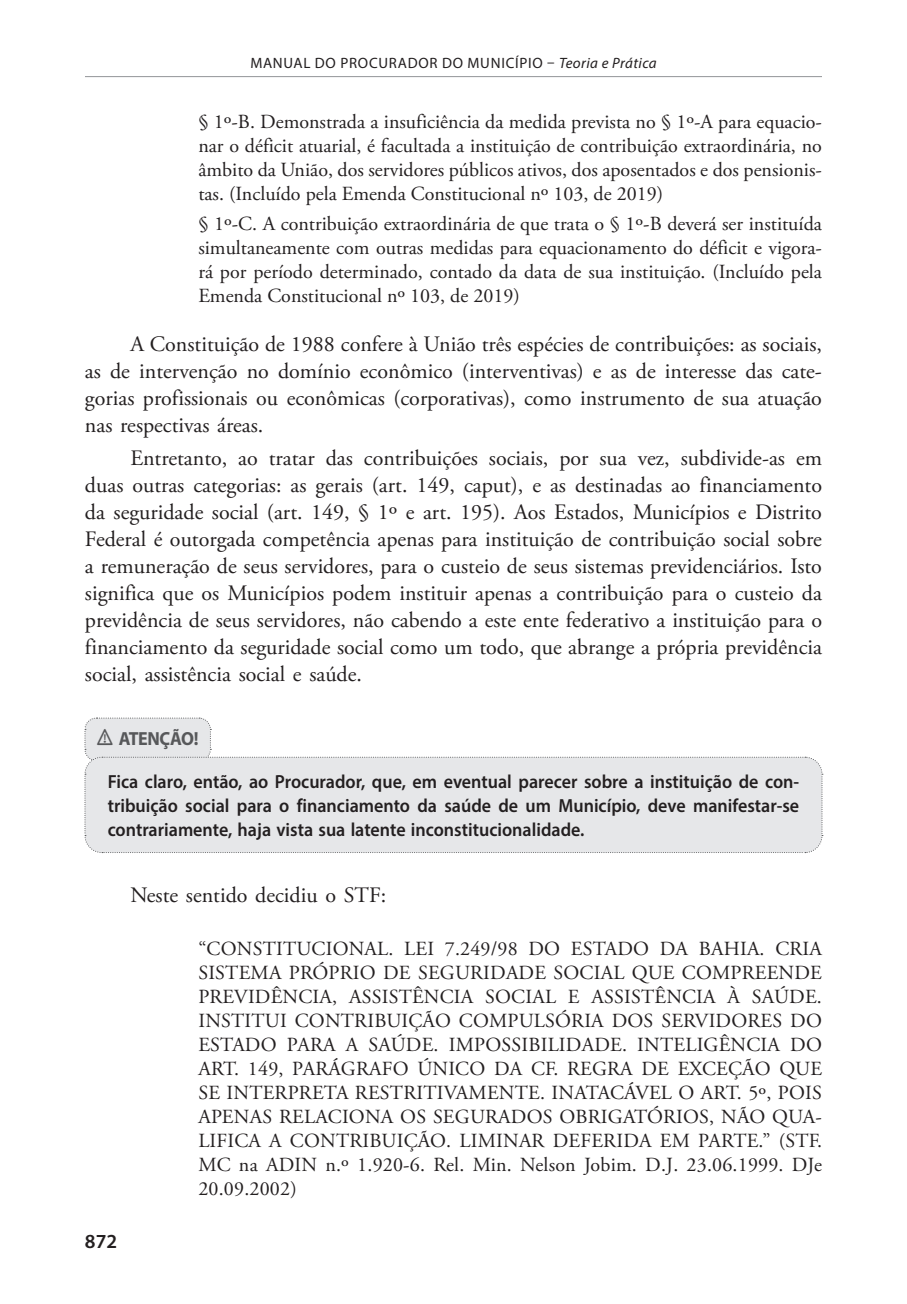
<style>
.page{position:relative;width:907px;height:1304px;background:#fff}
.page>*{position:absolute;margin:0;border:0;box-sizing:border-box;transform-origin:0 0}
.t1{font:22px/27px "Adobe Garamond Pro";color:#231f20;text-align:justify}
.t2{font:20px/24px "Adobe Garamond Pro";color:#231f20;text-align:justify}
.t3{font:600 20px "Myriad Pro";color:#231f20}
.t4{font:600 19px/24px "Myriad Pro";color:#231f20;text-align:justify;scale:.95 1}
.t5{font:700 19px "Myriad Pro";letter-spacing:-.02em;color:#57585a;scale:.95 1}
.t6{font:15px "Myriad Pro";letter-spacing:.05em;color:#231f20}
.s1{font-style:italic}
</style>
<div class="page">
<hr style="left:85px;top:76px;width:737px;height:1px;background:#939598">
<svg style="left:84px;top:717px;width:739px;height:136px"></svg>
<p class="t6" style="left:250px;top:54px;width:408px">MANUAL DO PROCURADOR DO MUNICÍPIO – <span class="s1">Teoria e Prática</span></p>
<p class="t2" style="left:198px;top:110px;width:625px">§ 1º-B. Demonstrada a insuficiência da medida prevista no § 1º-A para equacio&shy;nar o déficit atuarial, é facultada a instituição de contribuição extraordinária, no âmbito da União, dos servidores públicos ativos, dos aposentados e dos pensionis&shy;tas. (Incluído pela Emenda Constitucional nº 103, de 2019)</p>
<p class="t2" style="left:198px;top:212px;width:625px">§ 1º-C. A contribuição extraordinária de que trata o § 1º-B deverá ser instituída simultaneamente com outras medidas para equacionamento do déficit e vigora&shy;rá por período determinado, contado da data de sua instituição. (Incluído pela Emenda Constitucional nº 103, de 2019)</p>
<p class="t1" style="left:85px;top:331px;width:739px;text-indent:45px">A Constituição de 1988 confere à União três espécies de contribuições: as sociais, as de intervenção no domínio econômico (interventivas) e as de interesse das cate&shy;gorias profissionais ou econômicas (corporativas), como instrumento de sua atuação nas respectivas áreas.</p>
<p class="t1" style="left:85px;top:445px;width:739px;text-indent:45px">Entretanto, ao tratar das contribuições sociais, por sua vez, subdivide-as em duas outras categorias: as gerais (art. 149, caput), e as destinadas ao financiamento da seguridade social (art. 149, § 1º e art. 195). Aos Estados, Municípios e Distrito Federal é outorgada competência apenas para instituição de contribuição social sobre a remuneração de seus servidores, para o custeio de seus sistemas previdenciários. Isto significa que os Municípios podem instituir apenas a contribuição para o custeio da previdência de seus servidores, não cabendo a este ente federativo a instituição para o financiamento da seguridade social como um todo, que abrange a própria previdência social, assistência social e saúde.</p>
<p class="t5" style="left:119px;top:726px;width:86px">ATENÇÃO!</p>
<p class="t4" style="left:108px;top:770px;width:730px">Fica claro, então, ao Procurador, que, em eventual parecer sobre a instituição de con&shy;tribuição social para o financiamento da saúde de um Município, deve manifestar-se contrariamente, haja vista sua latente inconstitucionalidade.</p>
<p class="t1" style="left:130px;top:882px;width:258px">Neste sentido decidiu o STF:</p>
<p class="t2" style="left:198px;top:937px;width:625px">“CONSTITUCIONAL. LEI 7.249/98 DO ESTADO DA BAHIA. CRIA SISTEMA PRÓPRIO DE SEGURIDADE SOCIAL QUE COMPREENDE PREVIDÊNCIA, ASSISTÊNCIA SOCIAL E ASSISTÊNCIA À SAÚDE.<br>INSTITUI CONTRIBUIÇÃO COMPULSÓRIA DOS SERVIDORES DO ESTADO PARA A SAÚDE. IMPOSSIBILIDADE. INTELIGÊNCIA DO ART. 149, PARÁGRAFO ÚNICO DA CF. REGRA DE EXCEÇÃO QUE SE INTERPRETA RESTRITIVAMENTE. INATACÁVEL O ART. 5º, POIS APENAS RELACIONA OS SEGURADOS OBRIGATÓRIOS, NÃO QUA-LIFICA A CONTRIBUIÇÃO. LIMINAR DEFERIDA EM PARTE.” (STF.<br>MC na ADIN n.º 1.920-6. Rel. Min. Nelson Jobim. D.J. 23.06.1999. DJe 20.09.2002)</p>
<p class="t3" style="left:85px;top:1229px;width:34px">872</p>
</div>
